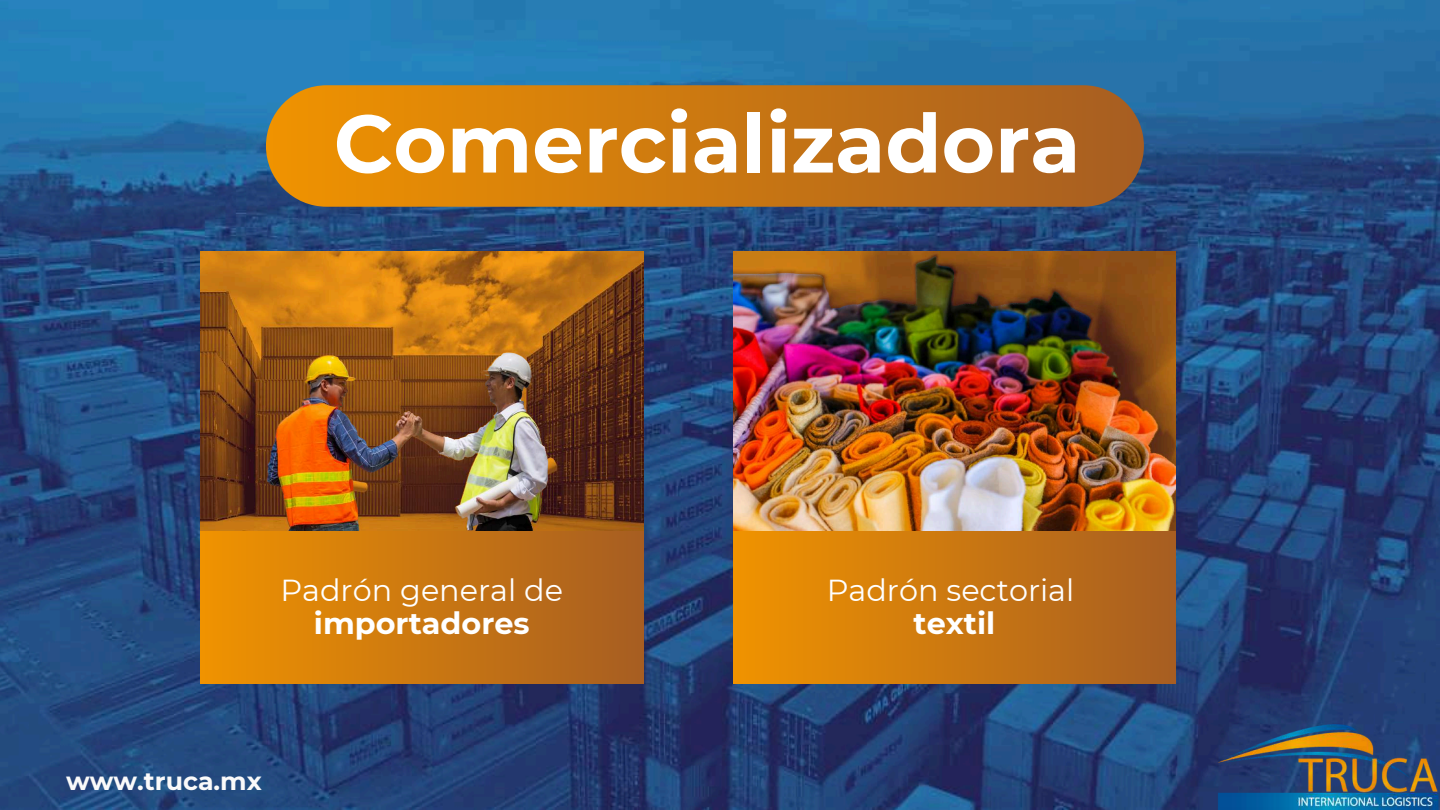
<style>
.page{position:relative;width:1440px;height:810px;background:#fff}
.page>*{position:absolute;margin:0;border:0;box-sizing:border-box;transform-origin:0 0}
.t1{font:700 81.5px "Montserrat";color:#fff}
.t2{font:30.3px "Montserrat";color:#fff}
.t3{font:700 30.3px "Montserrat";color:#fff}
.t4{font:700 25.3px "Montserrat";color:#fafafa}
</style>
<div class="page">
<img style="left:0;top:0;width:1440px;height:810px">
<div style="left:201px;top:531px;width:442px;height:153px;background:linear-gradient(to right,#f09300,#a75e22)"></div>
<img style="left:201px;top:252px;width:442px;height:279px">
<div style="left:733px;top:531px;width:443px;height:153px;background:linear-gradient(to right,#f09300,#a75e22)"></div>
<img style="left:733px;top:252px;width:443px;height:279px">
<div style="left:266px;top:85px;width:878px;height:122px;background:linear-gradient(to right,#f09300,#a65e22);border-radius:61px"></div>
<img style="left:1216px;top:721px;width:224px;height:89px">
<h1 class="t1" style="left:334px;top:94px;width:748px">Comercializadora</h1>
<p class="t2" style="left:280px;top:572px;width:284px">Padrón general de</p>
<p class="t3" style="left:314px;top:604px;width:217px">importadores</p>
<p class="t4" style="left:66px;top:765px;width:197px">www.truca.mx</p>
<p class="t2" style="left:827px;top:572px;width:249px">Padrón sectorial</p>
<p class="t3" style="left:914px;top:605px;width:83px">textil</p>
</div>
